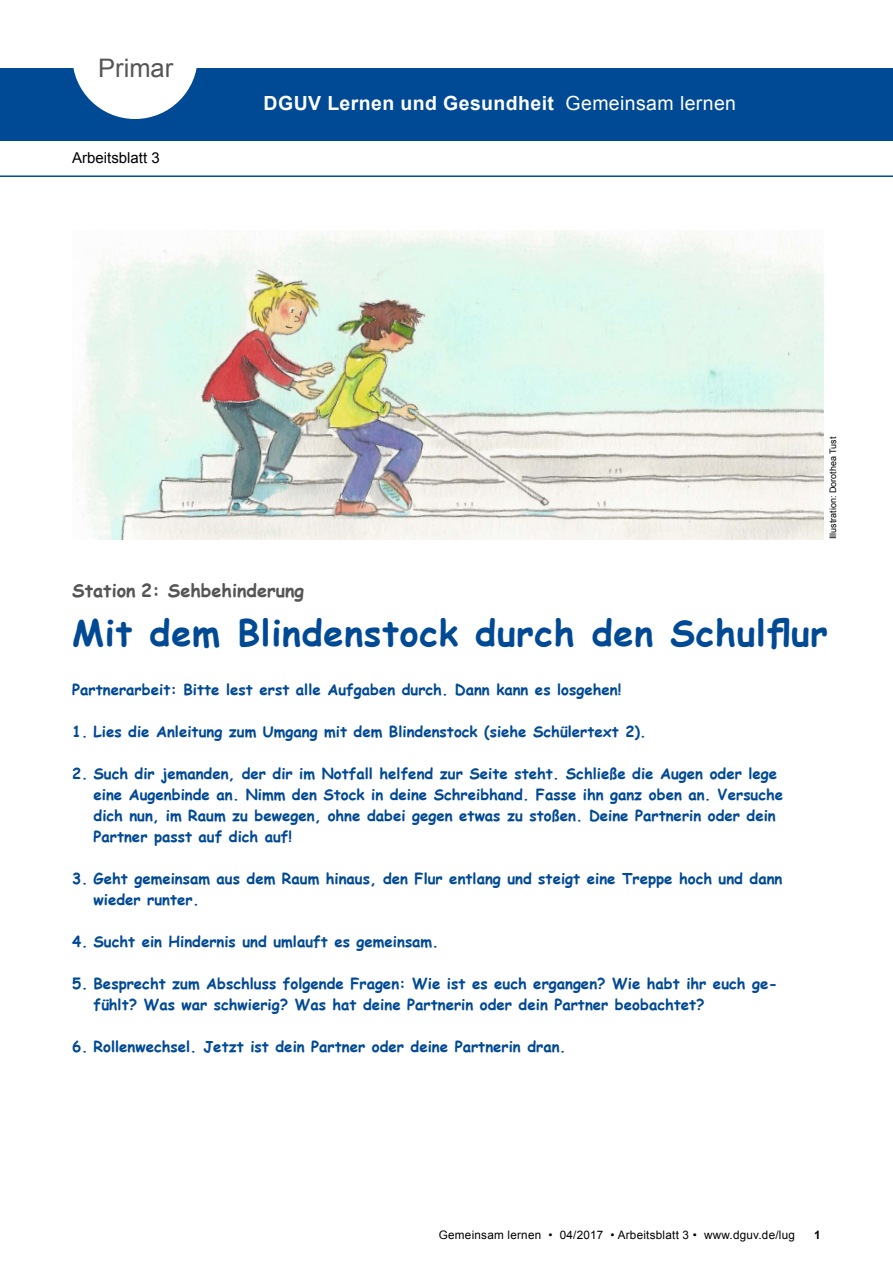
<style>
.page{position:relative;width:893px;height:1263px;background:#fff}
.page>*{position:absolute;margin:0;border:0;box-sizing:border-box;transform-origin:0 0}
.t1{font:700 36px "Comic Sans MS";letter-spacing:.02em;color:#004994}
.t2{font:25.5px "Arial";color:#555}
.t3{font:700 19.5px "Arial";letter-spacing:.02em;color:#fff}
.t4{font:19.5px "Arial";letter-spacing:.02em;color:#fff}
.t5{font:700 18px "Comic Sans MS";color:#555}
.t6{font:700 15px/21px "Comic Sans MS";color:#004994}
.t7{font:15px "Arial";color:#000}
.t8{font:11.7px "Arial";letter-spacing:.02em;color:#000}
.t9{font:700 11.7px "Arial";color:#000}
.t10{font:9px "Arial";color:#000}
</style>
<div class="page">
<div style="left:0;top:68px;width:893px;height:72px;background:#004994"></div>
<svg style="left:73px;top:68px;width:124px;height:51px"></svg>
<hr style="left:0;top:175px;width:893px;height:2px;background:#004994">
<img style="left:72px;top:231px;width:752px;height:308px">
<h2 class="t2" style="left:98px;top:51px;width:77px">Primar</h2>
<p class="t7" style="left:72px;top:148px;width:89px">Arbeitsblatt 3</p>
<h3 class="t3" style="left:264px;top:90px;width:292px">DGUV Lernen und Gesundheit</h3>
<h3 class="t4" style="left:566px;top:90px;width:172px">Gemeinsam lernen</h3>
<p class="t5" style="left:72px;top:577px;width:233px">Station 2: Sehbehinderung</p>
<p class="t10" style="left:827px;top:539px;width:104px;rotate:-90deg">Illustration: Dorothea Tust</p>
<h1 class="t1" style="left:72px;top:607px;width:757px">Mit dem Blindenstock durch den Schulflur</h1>
<p class="t6" style="left:72px;top:678px;width:550px">Partnerarbeit: Bitte lest erst alle Aufgaben durch. Dann kann es losgehen!</p>
<p class="t6" style="left:72px;top:720px;width:576px">1. Lies die Anleitung zum Umgang mit dem Blindenstock (siehe Schülertext 2).</p>
<p class="t6" style="left:94px;top:762px;width:691px;text-indent:-21px">2. Such dir jemanden, der dir im Notfall helfend zur Seite steht. Schließe die Augen oder lege eine Augenbinde an. Nimm den Stock in deine Schreibhand. Fasse ihn ganz oben an. Versuche dich nun, im Raum zu bewegen, ohne dabei gegen etwas zu stoßen. Deine Partnerin oder dein Partner passt auf dich auf!</p>
<p class="t6" style="left:94px;top:867px;width:690px;text-indent:-21px">3. Geht gemeinsam aus dem Raum hinaus, den Flur entlang und steigt eine Treppe hoch und dann wieder runter.</p>
<p class="t6" style="left:72px;top:930px;width:368px">4. Sucht ein Hindernis und umlauft es gemeinsam.</p>
<p class="t6" style="left:94px;top:972px;width:685px;text-indent:-21px">5. Besprecht zum Abschluss folgende Fragen: Wie ist es euch ergangen? Wie habt ihr euch ge&shy;fühlt? Was war schwierig? Was hat deine Partnerin oder dein Partner beobachtet?</p>
<p class="t6" style="left:72px;top:1036px;width:495px">6. Rollenwechsel. Jetzt ist dein Partner oder deine Partnerin dran.</p>
<p class="t8" style="left:439px;top:1228px;width:358px">Gemeinsam lernen • 04/2017 • Arbeitsblatt 3 • www.dguv.de/lug</p>
<p class="t9" style="left:814px;top:1227px;width:8px">1</p>
</div>
